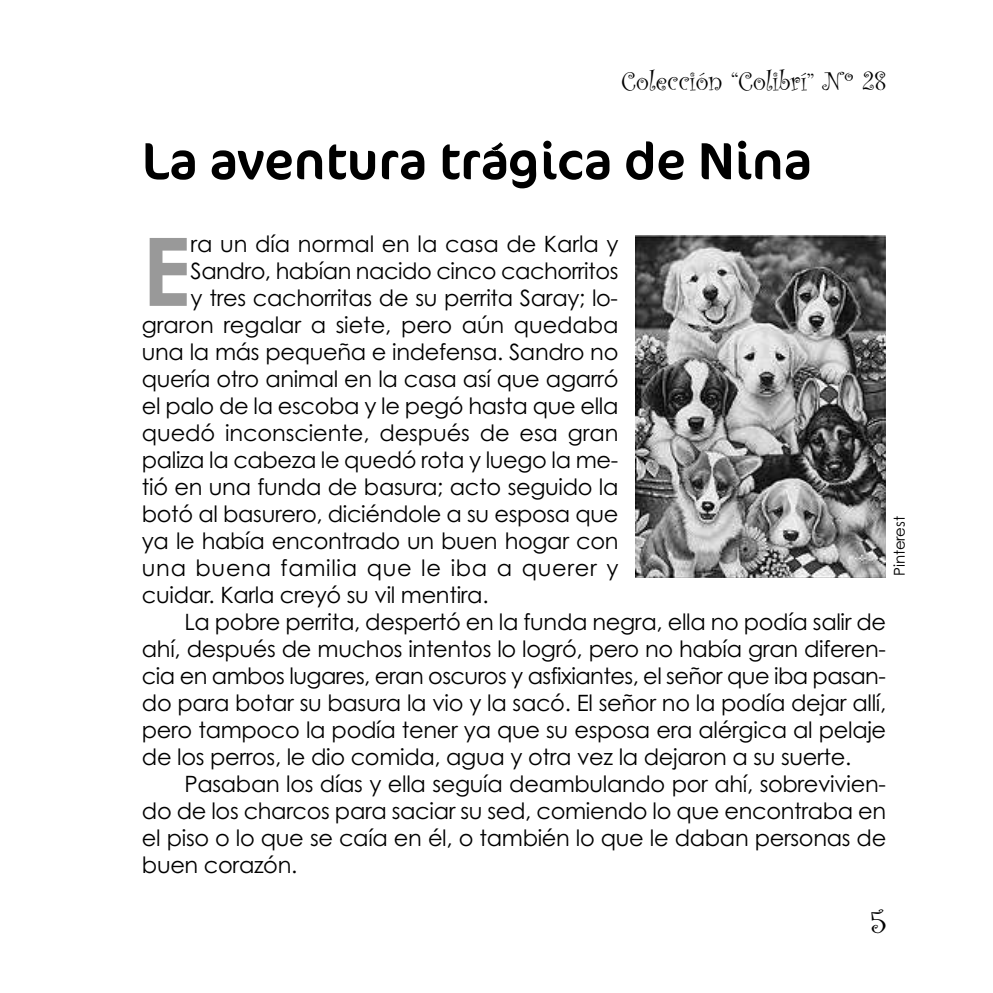
<style>
.page{position:relative;width:993px;height:993px;background:#fff}
.page>*{position:absolute;margin:0;border:0;box-sizing:border-box;transform-origin:0 0}
.t1{font:700 94.5px "Century Gothic";color:#999}
.t2{font:52.5px "Cocon";color:#000}
.t3{font:32.5px "Curlz";color:#000}
.t4{font:27.5px "Curlz";color:#000}
.t5{font:22.5px "Century Gothic";letter-spacing:-.015em;color:#000}
.t6{font:22.5px "Century Gothic";letter-spacing:.03em;color:#000}
.t7{font:15px "Century Gothic";letter-spacing:-.015em;color:#000}
</style>
<div class="page">
<img style="left:635px;top:235px;width:250px;height:342px">
<p class="t4" style="left:621px;top:64px;width:266px">Colección “Colibrí” Nº 28</p>
<h2 class="t2" style="left:142px;top:130px;width:671px">La aventura trágica de Nina</h2>
<h1 class="t1" style="left:142px;top:218px;width:51px">E</h1>
<p class="t5" style="left:190px;top:231px;width:429px">ra un día normal en la casa de Karla y</p>
<p class="t5" style="left:190px;top:258px;width:429px">Sandro, habían nacido cinco cachorritos</p>
<p class="t5" style="left:190px;top:285px;width:429px">y tres cachorritas de su perrita Saray; lo-</p>
<p class="t5" style="left:142px;top:312px;width:478px">graron regalar a siete, pero aún quedaba</p>
<p class="t5" style="left:142px;top:339px;width:478px">una la más pequeña e indefensa. Sandro no</p>
<p class="t5" style="left:142px;top:366px;width:478px">quería otro animal en la casa así que agarró</p>
<p class="t5" style="left:142px;top:393px;width:478px">el palo de la escoba y le pegó hasta que ella</p>
<p class="t5" style="left:142px;top:420px;width:478px">quedó inconsciente, después de esa gran</p>
<p class="t5" style="left:142px;top:447px;width:477px">paliza la cabeza le quedó rota y luego la me-</p>
<p class="t5" style="left:142px;top:474px;width:478px">tió en una funda de basura; acto seguido la</p>
<p class="t5" style="left:142px;top:501px;width:478px">botó al basurero, diciéndole a su esposa que</p>
<p class="t5" style="left:142px;top:528px;width:478px">ya le había encontrado un buen hogar con</p>
<p class="t6" style="left:142px;top:555px;width:478px">una buena familia que le iba a querer y</p>
<p class="t5" style="left:142px;top:582px;width:348px">cuidar. Karla creyó su vil mentira.</p>
<p class="t5" style="left:184px;top:609px;width:703px">La pobre perrita, despertó en la funda negra, ella no podía salir de</p>
<p class="t5" style="left:142px;top:636px;width:745px">ahí, después de muchos intentos lo logró, pero no había gran diferen-</p>
<p class="t5" style="left:142px;top:663px;width:745px">cia en ambos lugares, eran oscuros y asfixiantes, el señor que iba pasan-</p>
<p class="t5" style="left:142px;top:690px;width:745px">do para botar su basura la vio y la sacó. El señor no la podía dejar allí,</p>
<p class="t5" style="left:142px;top:717px;width:745px">pero tampoco la podía tener ya que su esposa era alérgica al pelaje</p>
<p class="t5" style="left:142px;top:744px;width:710px">de los perros, le dio comida, agua y otra vez la dejaron a su suerte.</p>
<p class="t5" style="left:184px;top:771px;width:702px">Pasaban los días y ella seguía deambulando por ahí, sobrevivien-</p>
<p class="t5" style="left:142px;top:798px;width:745px">do de los charcos para saciar su sed, comiendo lo que encontraba en</p>
<p class="t5" style="left:142px;top:825px;width:745px">el piso o lo que se caía en él, o también lo que le daban personas de</p>
<p class="t5" style="left:142px;top:852px;width:157px">buen corazón.</p>
<p class="t7" style="left:890px;top:575px;width:61px;rotate:-90deg">Pinterest</p>
<h3 class="t3" style="left:869px;top:902px;width:18px">5</h3>
</div>
